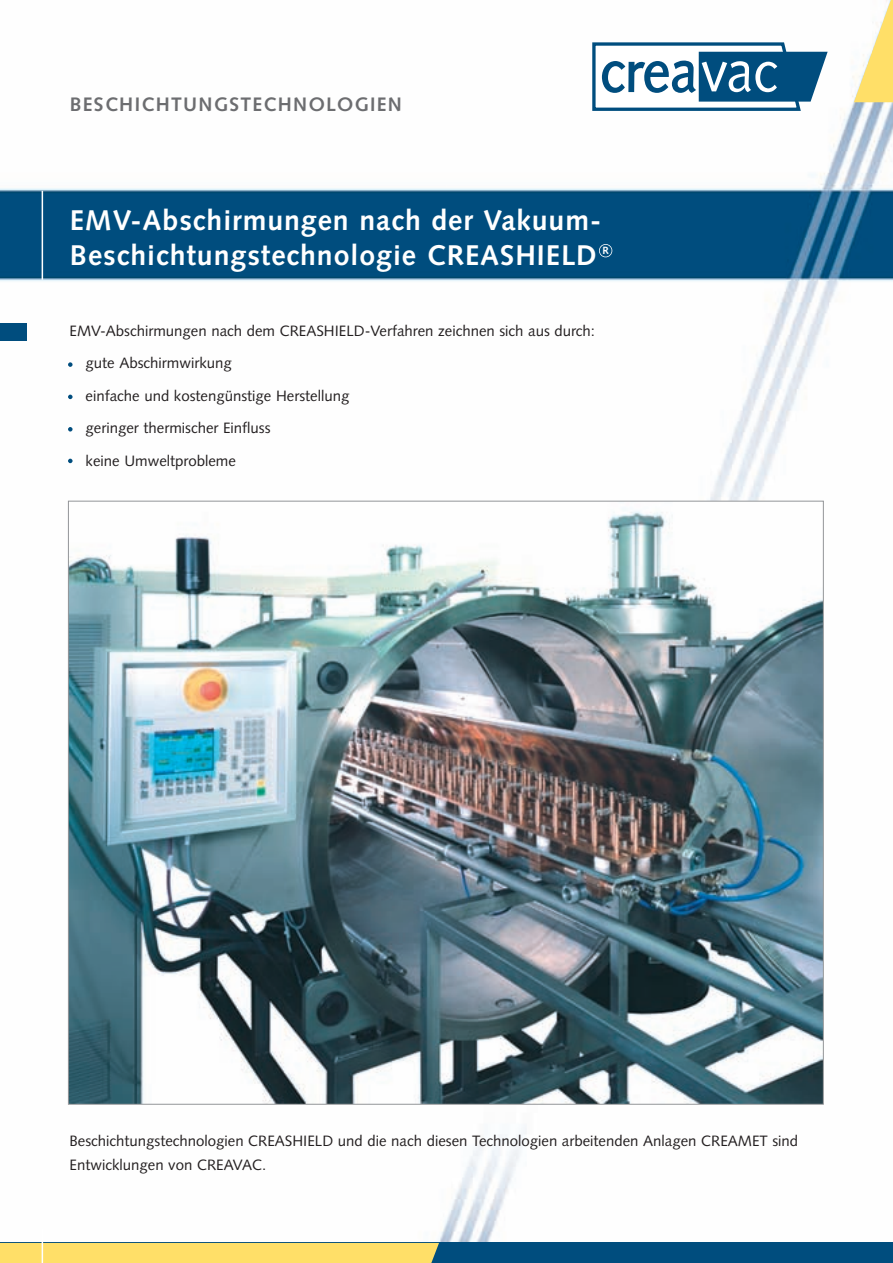
<style>
.page{position:relative;width:893px;height:1263px;background:#fff}
.page>*{position:absolute;margin:0;border:0;box-sizing:border-box;transform-origin:0 0}
.t1{font:700 28.5px/34.2px "Syntax";letter-spacing:.035em;color:#fff}
.t2{font:700 19.5px "Syntax";letter-spacing:.065em;color:#6c6d70}
.t3{font:15px/32.5px "Syntax";color:#231f20}
.t4{font:700 10.5px "Syntax";color:#fff}
</style>
<div class="page">
<img style="left:0;top:76px;width:893px;height:1167px">
<hr style="left:42px;top:191px;width:1px;height:89px;background:#fff">
<svg style="left:591px;top:42px;width:237px;height:71px"></svg>
<div style="left:0;top:1243px;width:893px;height:20px;background:#004d7e"></div>
<div style="left:0;top:1243px;width:439px;height:20px;background:#ffdf68"></div>
<hr style="left:42px;top:1229px;width:1px;height:34px;background:#fff">
<svg style="left:854px;top:0;width:39px;height:102px"></svg>
<svg style="left:68px;top:362px;width:5px;height:5px"></svg>
<svg style="left:68px;top:395px;width:5px;height:4px"></svg>
<svg style="left:68px;top:427px;width:5px;height:4px"></svg>
<div style="left:0;top:323px;width:26px;height:18px;background:#004d7e"></div>
<div style="left:599px;top:244px;width:13px;height:13px;border:2px solid #fff;border-radius:50%"></div>
<svg style="left:68px;top:459px;width:5px;height:4px"></svg>
<img style="left:70px;top:503px;width:752px;height:599px">
<h2 class="t2" style="left:70px;top:96px;width:334px">BESCHICHTUNGSTECHNOLOGIEN</h2>
<h1 class="t1" style="left:70px;top:206px;width:533px">EMV-Abschirmungen nach der Vakuum-<br>Beschichtungstechnologie CREASHIELD</h1>
<p class="t4" style="left:602px;top:246px;width:8px">R</p>
<p class="t3" style="left:86px;top:316px;width:511px;text-indent:-16px">EMV-Abschirmungen nach dem CREASHIELD-Verfahren zeichnen sich aus durch: gute Abschirmwirkung<br>einfache und kostengünstige Herstellung<br>geringer thermischer Einfluss<br>keine Umweltprobleme</p>
<p class="t3" style="left:70px;top:1130px;width:730px;line-height:24px">Beschichtungstechnologien CREASHIELD und die nach diesen Technologien arbeitenden Anlagen CREAMET sind<br>Entwicklungen von CREAVAC.</p>
</div>
